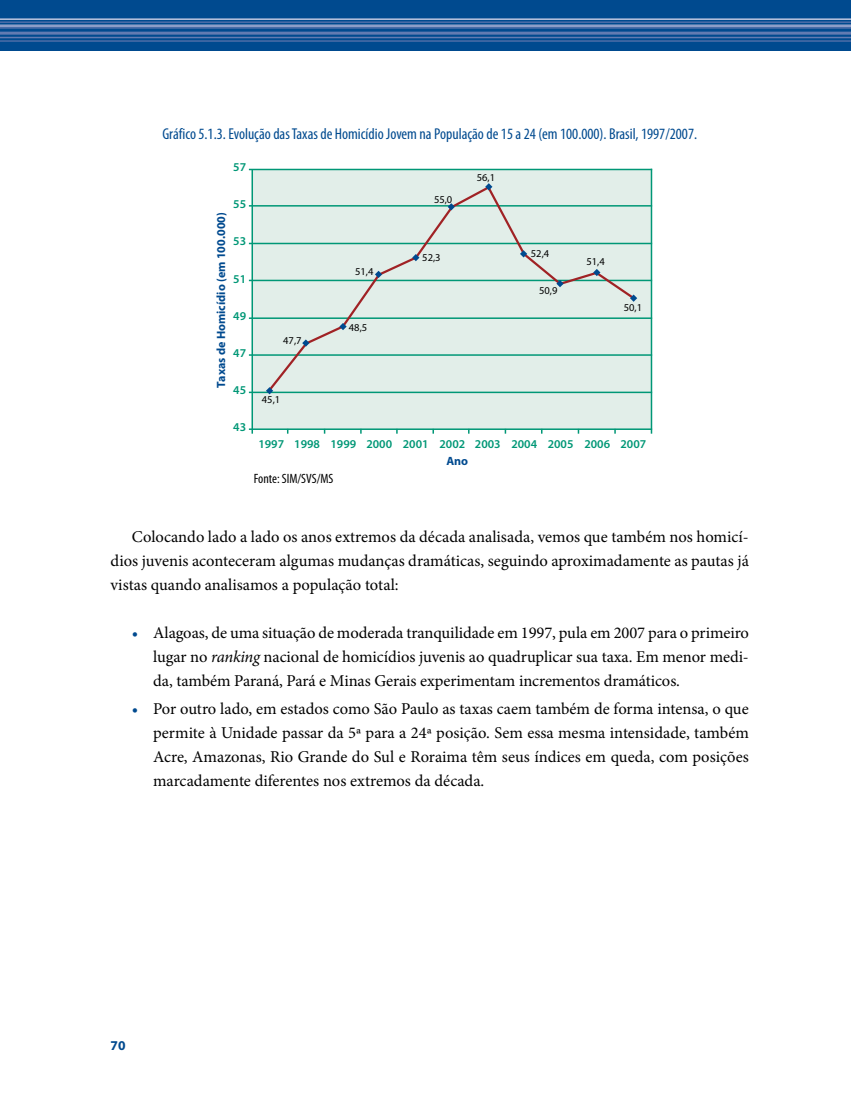
<style>
.page{position:relative;width:851px;height:1106px;background:#fff}
.page>*{position:absolute;margin:0;border:0;box-sizing:border-box;transform-origin:0 0}
.t1{font:16.5px/24px "Minion Pro";letter-spacing:-.005em;color:#000;text-align:justify}
.t2{font:condensed 15.75px "Myriad Pro";color:#004a8f}
.t3{font:condensed 13.5px "Myriad Pro";color:#000}
.t4{font:700 13.5px "Myriad Pro";color:#004a8f}
.t5{font:600 12px "Myriad Pro";color:#009776}
.t6{font:700 12px "Myriad Pro";color:#004a8f}
.t7{font:10.5px "Myriad Pro";color:#000}
.s1{color:#004a8f}
.s2{font-style:italic}
</style>
<div class="page">
<hr style="left:850px;top:0;width:1px;height:51px;background:#004a8f">
<div style="left:0;top:0;width:850px;height:51px;background:#004a8f"></div>
<hr style="left:0;top:32px;width:850px;height:3px;background:#627bb1">
<hr style="left:0;top:24px;width:850px;height:3px;background:#8d9dc7">
<hr style="left:0;top:40px;width:850px;height:2px;background:#4d6da8">
<hr style="left:0;top:18px;width:850px;height:2px;background:#bec6e0">
<hr style="left:0;top:37px;width:850px;height:1px;background:#627bb1">
<hr style="left:0;top:27px;width:850px;height:2px;background:#4d6da8">
<hr style="left:0;top:21px;width:850px;height:2px;background:#4d6da8">
<div style="left:252px;top:170px;width:400px;height:259px;background:#e2eee9"></div>
<hr style="left:251px;top:169px;width:2px;height:264px;background:#009776">
<hr style="left:650px;top:169px;width:2px;height:264px;background:#009776">
<hr style="left:249px;top:169px;width:403px;height:1px;background:#009776">
<hr style="left:249px;top:205px;width:403px;height:1px;background:#009776">
<hr style="left:249px;top:243px;width:403px;height:1px;background:#009776">
<hr style="left:249px;top:280px;width:403px;height:1px;background:#009776">
<hr style="left:249px;top:317px;width:403px;height:2px;background:#009776">
<hr style="left:249px;top:354px;width:403px;height:2px;background:#009776">
<hr style="left:249px;top:391px;width:403px;height:2px;background:#009776">
<hr style="left:249px;top:428px;width:403px;height:2px;background:#009776">
<svg style="left:266px;top:186px;width:371px;height:206px"></svg>
<svg style="left:266px;top:387px;width:7px;height:7px"></svg>
<svg style="left:302px;top:339px;width:7px;height:8px"></svg>
<svg style="left:339px;top:323px;width:7px;height:7px"></svg>
<svg style="left:375px;top:271px;width:7px;height:7px"></svg>
<svg style="left:412px;top:254px;width:7px;height:7px"></svg>
<svg style="left:447px;top:203px;width:8px;height:7px"></svg>
<svg style="left:485px;top:183px;width:7px;height:7px"></svg>
<svg style="left:520px;top:250px;width:7px;height:7px"></svg>
<svg style="left:556px;top:280px;width:7px;height:7px"></svg>
<svg style="left:593px;top:269px;width:7px;height:7px"></svg>
<svg style="left:630px;top:294px;width:7px;height:8px"></svg>
<p class="t2" style="left:162px;top:125px;width:536px">Gráfico 5.1.3. Evolução das Taxas de Homicídio Jovem na População de 15 a 24 (em 100.000). Brasil, 1997/2007.</p>
<p class="t5" style="left:233px;top:160px;width:14px">57</p>
<p class="t5" style="left:233px;top:196px;width:14px">55</p>
<p class="t5" style="left:233px;top:233px;width:14px">53</p>
<p class="t5" style="left:233px;top:271px;width:14px">51</p>
<p class="t5" style="left:233px;top:308px;width:14px">49</p>
<p class="t5" style="left:233px;top:345px;width:14px">47</p>
<p class="t5" style="left:233px;top:383px;width:14px">45</p>
<p class="t5" style="left:233px;top:419px;width:14px">43</p>
<p class="t6" style="left:213px;top:387px;width:177px;rotate:-90deg">Taxas de Homicídio (em 100.000)</p>
<p class="t7" style="left:283px;top:334px;width:20px">47,7</p>
<p class="t7" style="left:262px;top:393px;width:20px">45,1</p>
<p class="t7" style="left:355px;top:265px;width:20px">51,4</p>
<p class="t7" style="left:349px;top:320px;width:20px">48,5</p>
<p class="t7" style="left:434px;top:193px;width:20px">55,0</p>
<p class="t7" style="left:422px;top:250px;width:20px">52,3</p>
<p class="t7" style="left:476px;top:171px;width:20px">56,1</p>
<p class="t7" style="left:531px;top:247px;width:20px">52,4</p>
<p class="t7" style="left:539px;top:284px;width:20px">50,9</p>
<p class="t7" style="left:586px;top:255px;width:20px">51,4</p>
<p class="t7" style="left:623px;top:301px;width:20px">50,1</p>
<p class="t5" style="left:258px;top:437px;width:389px">1997 1998 1999 2000 2001 2002 2003 2004 2005 2006 2007</p>
<p class="t6" style="left:446px;top:453px;width:23px">Ano</p>
<p class="t3" style="left:254px;top:470px;width:81px">Fonte: SIM/SVS/MS</p>
<p class="t1" style="left:111px;top:525px;width:639px;text-indent:21px">Colocando lado a lado os anos extremos da década analisada, vemos que também nos homicí&shy;dios juvenis aconteceram algumas mudanças dramáticas, seguindo aproximadamente as pautas já vistas quando analisamos a população total:</p>
<p class="t1" style="left:153px;top:621px;width:597px;text-indent:-21px"><span class="s1">•</span> Alagoas, de uma situação de moderada tranquilidade em 1997, pula em 2007 para o primeiro lugar no <span class="s2">ranking</span> nacional de homicídios juvenis ao quadruplicar sua taxa. Em menor medi&shy;da, também Paraná, Pará e Minas Gerais experimentam incrementos dramáticos.</p>
<p class="t1" style="left:153px;top:697px;width:597px;text-indent:-21px"><span class="s1">•</span> Por outro lado, em estados como São Paulo as taxas caem também de forma intensa, o que permite à Unidade passar da 5ª para a 24ª posição. Sem essa mesma intensidade, também Acre, Amazonas, Rio Grande do Sul e Roraima têm seus índices em queda, com posições marcadamente diferentes nos extremos da década.</p>
<p class="t4" style="left:111px;top:1036px;width:16px">70</p>
</div>
